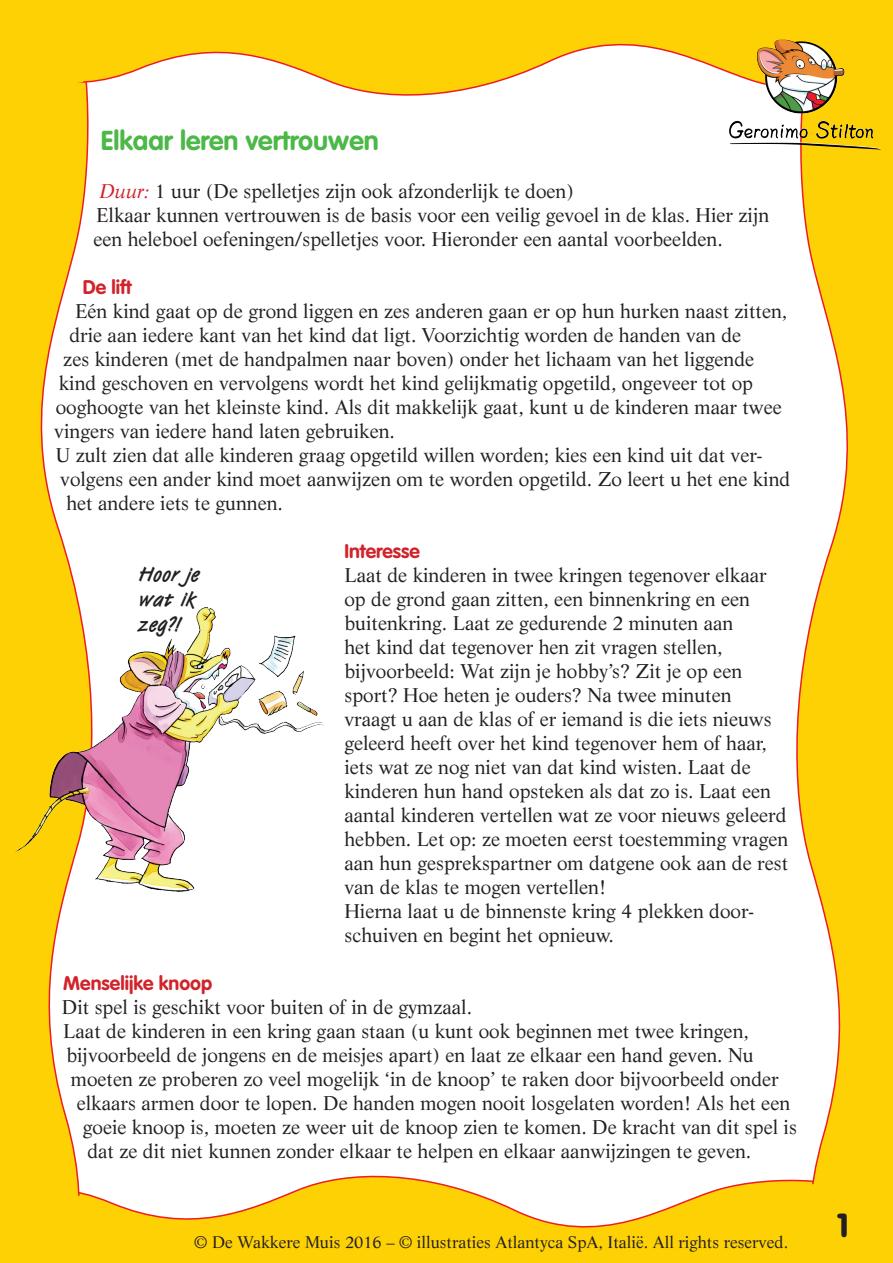
<style>
.page{position:relative;width:893px;height:1263px;background:#fff}
.page>*{position:absolute;margin:0;border:0;box-sizing:border-box;transform-origin:0 0}
.t1{font:33px "VAG Rounded BT";color:#231f20}
.t2{font:700 27px "VAG Rounded";color:#4cb848}
.t3{font:700 21px/25.2px "Van Dijk LT";letter-spacing:.01em;color:#231f20}
.t4{font:19.5px/24px "Life";color:#231f20}
.t5{font:700 19.5px "VAG Rounded";color:#d1232a}
.t6{font:16.5px "Life";color:#231f20}
.s1{font-style:italic;color:#d1232a}
</style>
<div class="page">
<svg style="left:100px;top:1175px;width:688px;height:88px"></svg>
<svg style="left:0;top:92px;width:100px;height:1171px"></svg>
<svg style="left:788px;top:104px;width:105px;height:1159px"></svg>
<svg style="left:18px;top:0;width:788px;height:104px"></svg>
<div style="left:0;top:0;width:84px;height:92px;background:#fed105"></div>
<svg style="left:806px;top:0;width:87px;height:110px;background:#f2c71d"></svg>
<div style="left:0;top:1179px;width:86px;height:84px;background:#fed105"></div>
<div style="left:791px;top:1177px;width:102px;height:86px;background:#fed105"></div>
<img style="left:757px;top:40px;width:26px;height:31px">
<img style="left:11px;top:605px;width:313px;height:299px">
<h2 class="t2" style="left:101px;top:124px;width:279px">Elkaar leren vertrouwen</h2>
<p class="t4" style="left:93px;top:179px;width:677px;text-indent:6px"><span class="s1">Duur:</span> 1 uur (De spelletjes zijn ook afzonderlijk te doen)<br>Elkaar kunnen vertrouwen is de basis voor een veilig gevoel in de klas. Hier zijn een heleboel oefeningen/spelletjes voor. Hieronder een aantal voorbeelden.</p>
<p class="t5" style="left:83px;top:275px;width:50px">De lift</p>
<p class="t4" style="left:75px;top:299px;width:713px">Eén kind gaat op de grond liggen en zes anderen gaan er op hun hurken naast zitten,</p>
<p class="t4" style="left:69px;top:323px;width:673px">drie aan iedere kant van het kind dat ligt. Voorzichtig worden de handen van de</p>
<p class="t4" style="left:63px;top:347px;width:692px">zes kinderen (met de handpalmen naar boven) onder het lichaam van het liggende</p>
<p class="t4" style="left:59px;top:371px;width:696px">kind geschoven en vervolgens wordt het kind gelijkmatig opgetild, ongeveer tot op</p>
<p class="t4" style="left:56px;top:395px;width:727px">ooghoogte van het kleinste kind. Als dit makkelijk gaat, kunt u de kinderen maar twee</p>
<p class="t4" style="left:54px;top:419px;width:342px">vingers van iedere hand laten gebruiken.</p>
<p class="t4" style="left:56px;top:443px;width:708px">U zult zien dat alle kinderen graag opgetild willen worden; kies een kind uit dat ver-</p>
<p class="t4" style="left:60px;top:467px;width:731px">volgens een ander kind moet aanwijzen om te worden opgetild. Zo leert u het ene kind</p>
<p class="t4" style="left:66px;top:491px;width:218px">het andere iets te gunnen.</p>
<p class="t5" style="left:344px;top:539px;width:77px">Interesse</p>
<p class="t4" style="left:344px;top:563px;width:445px">Laat de kinderen in twee kringen tegenover elkaar op de grond gaan zitten, een binnenkring en een buitenkring. Laat ze gedurende 2 minuten aan<br>het kind dat tegenover hen zit vragen stellen, bijvoorbeeld: Wat zijn je hobby’s? Zit je op een sport? Hoe heten je ouders? Na twee minuten vraagt u aan de klas of er iemand is die iets nieuws geleerd heeft over het kind tegenover hem of haar, iets wat ze nog niet van dat kind wisten. Laat de kinderen hun hand opsteken als dat zo is. Laat een aantal kinderen vertellen wat ze voor nieuws geleerd hebben. Let op: ze moeten eerst toestemming vragen aan hun gesprekspartner om datgene ook aan de rest van de klas te mogen vertellen!<br>Hierna laat u de binnenste kring 4 plekken door&shy;schuiven en begint het opnieuw.</p>
<p class="t5" style="left:63px;top:972px;width:150px">Menselijke knoop</p>
<p class="t4" style="left:62px;top:995px;width:412px">Dit spel is geschikt voor buiten of in de gymzaal.</p>
<p class="t4" style="left:63px;top:1019px;width:687px">Laat de kinderen in een kring gaan staan (u kunt ook beginnen met twee kringen,</p>
<p class="t4" style="left:66px;top:1043px;width:689px">bijvoorbeeld de jongens en de meisjes apart) en laat ze elkaar een hand geven. Nu</p>
<p class="t4" style="left:71px;top:1067px;width:709px">moeten ze proberen zo veel mogelijk ‘in de knoop’ te raken door bijvoorbeeld onder</p>
<p class="t4" style="left:77px;top:1091px;width:715px">elkaars armen door te lopen. De handen mogen nooit losgelaten worden! Als het een</p>
<p class="t4" style="left:83px;top:1115px;width:716px">goeie knoop is, moeten ze weer uit de knoop zien te komen. De kracht van dit spel is</p>
<p class="t4" style="left:87px;top:1139px;width:665px">dat ze dit niet kunnen zonder elkaar te helpen en elkaar aanwijzingen te geven.</p>
<p class="t3" style="left:139px;top:561px;width:62px">Hoor je wat ik zeg?!</p>
<p class="t6" style="left:194px;top:1232px;width:595px">© De Wakkere Muis 2016 – © illustraties Atlantyca SpA, Italië. All rights reserved.</p>
<h1 class="t1" style="left:838px;top:1204px;width:13px">1</h1>
</div>
